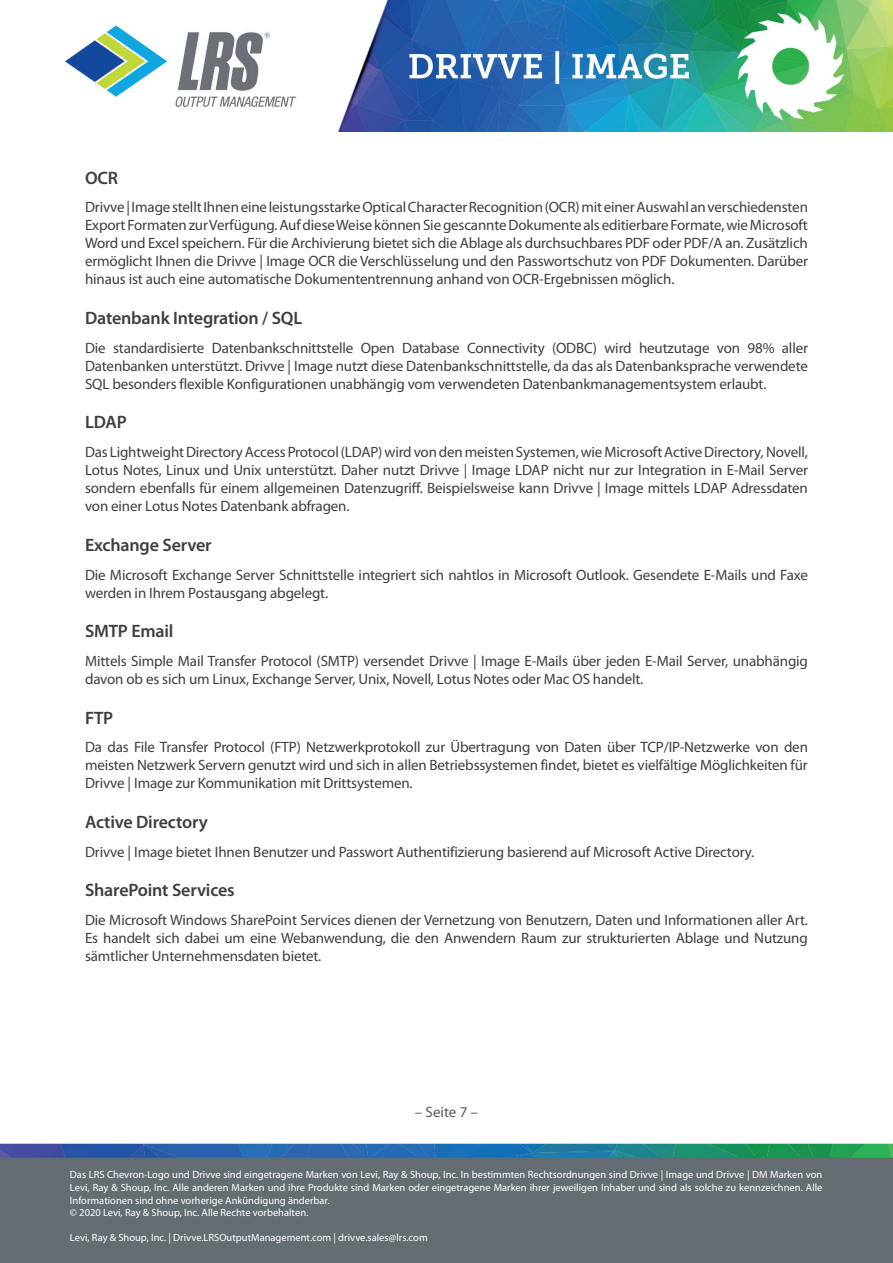
<style>
.page{position:relative;width:893px;height:1263px;background:#fff}
.page>*{position:absolute;margin:0;border:0;box-sizing:border-box;transform-origin:0 0}
.t1{font:600 18px "Myriad Pro";letter-spacing:-.01em;color:#3e3e3f}
.t2{font:15px/18px "Myriad Pro";letter-spacing:-.01em;color:#3e3e3f;text-align:justify}
.t3{font:15px "Myriad Pro";color:#57585a}
.t4{font:10.5px/12.6px "Myriad Pro";color:#fff}
.s1{font-style:italic}
</style>
<div class="page">
<img style="left:65px;top:1px;width:828px;height:130px">
<img style="left:0;top:1143px;width:893px;height:120px">
<p class="t1" style="left:85px;top:168px;width:35px">OCR</p>
<p class="t2" style="left:85px;top:199px;width:724px">Drivve | Image stellt Ihnen eine leistungsstarke Optical Character Recognition (OCR) mit einer Auswahl an verschiedensten Export Formaten zur Verfügung. Auf diese Weise können Sie gescannte Dokumente als editierbare Formate, wie Microsoft Word und Excel speichern. Für die Archivierung bietet sich die Ablage als durchsuchbares PDF oder PDF/A an. Zusätzlich ermöglicht Ihnen die Drivve | Image OCR die Verschlüsselung und den Passwortschutz von PDF Dokumenten. Darüber hinaus ist auch eine automatische Dokumententrennung anhand von OCR-Ergebnissen möglich.</p>
<p class="t1" style="left:85px;top:308px;width:219px">Datenbank Integration / SQL</p>
<p class="t2" style="left:85px;top:339px;width:724px">Die standardisierte Datenbankschnittstelle Open Database Connectivity (ODBC) wird heutzutage von 98% aller Datenbanken unterstützt. Drivve | Image nutzt diese Datenbankschnittstelle, da das als Datenbanksprache verwendete SQL besonders flexible Konfigurationen unabhängig vom verwendeten Datenbankmanagementsystem erlaubt.</p>
<p class="t1" style="left:85px;top:412px;width:43px">LDAP</p>
<p class="t2" style="left:85px;top:443px;width:724px">Das Lightweight Directory Access Protocol (LDAP) wird von den meisten Systemen, wie Microsoft Active Directory<span class="s1">,</span> Novell, Lotus Notes, Linux und Unix unterstützt. Daher nutzt Drivve | Image LDAP nicht nur zur Integration in E-Mail Server sondern ebenfalls für einem allgemeinen Datenzugriff. Beispielsweise kann Drivve | Image mittels LDAP Adressdaten von einer Lotus Notes Datenbank abfragen.</p>
<p class="t1" style="left:85px;top:535px;width:128px">Exchange Server</p>
<p class="t2" style="left:85px;top:566px;width:724px">Die Microsoft Exchange Server Schnittstelle integriert sich nahtlos in Microsoft Outlook. Gesendete E-Mails und Faxe werden in Ihrem Postausgang abgelegt.</p>
<p class="t1" style="left:85px;top:621px;width:90px">SMTP Email</p>
<p class="t2" style="left:85px;top:652px;width:724px">Mittels Simple Mail Transfer Protocol (SMTP) versendet Drivve | Image E-Mails über jeden E-Mail Server, unabhängig davon ob es sich um Linux, Exchange Server, Unix, Novell, Lotus Notes oder Mac OS handelt.</p>
<p class="t1" style="left:85px;top:708px;width:30px">FTP</p>
<p class="t2" style="left:85px;top:739px;width:724px">Da das File Transfer Protocol (FTP) Netzwerkprotokoll zur Übertragung von Daten über TCP/IP-Netzwerke von den meisten Netzwerk Servern genutzt wird und sich in allen Betriebssystemen findet, bietet es vielfältige Möglichkeiten für Drivve | Image zur Kommunikation mit Drittsystemen.</p>
<p class="t1" style="left:85px;top:812px;width:124px">Active Directory</p>
<p class="t2" style="left:85px;top:843px;width:671px">Drivve | Image bietet Ihnen Benutzer und Passwort Authentifizierung basierend auf Microsoft Active Directory.</p>
<p class="t1" style="left:85px;top:880px;width:151px">SharePoint Services</p>
<p class="t2" style="left:85px;top:911px;width:724px">Die Microsoft Windows SharePoint Services dienen der Vernetzung von Benutzern, Daten und Informationen aller Art.<br>Es handelt sich dabei um eine Webanwendung, die den Anwendern Raum zur strukturierten Ablage und Nutzung sämtlicher Unternehmensdaten bietet.</p>
<p class="t3" style="left:415px;top:1104px;width:65px">– Seite 7 –</p>
<p class="t4" style="left:70px;top:1169px;width:754px">Das LRS Chevron-Logo und Drivve sind eingetragene Marken von Levi, Ray &amp; Shoup, Inc. In bestimmten Rechtsordnungen sind Drivve | Image und Drivve | DM Marken von Levi, Ray &amp; Shoup, Inc. Alle anderen Marken und ihre Produkte sind Marken oder eingetragene Marken ihrer jeweiligen Inhaber und sind als solche zu kennzeichnen. Alle Informationen sind ohne vorherige Ankündigung änderbar.<br>© 2020 Levi, Ray &amp; Shoup, Inc. Alle Rechte vorbehalten.</p>
<p class="t4" style="left:70px;top:1232px;width:359px">Levi, Ray &amp; Shoup, Inc. | Drivve.LRSOutputManagement.com | drivve.sales@lrs.com</p>
</div>
